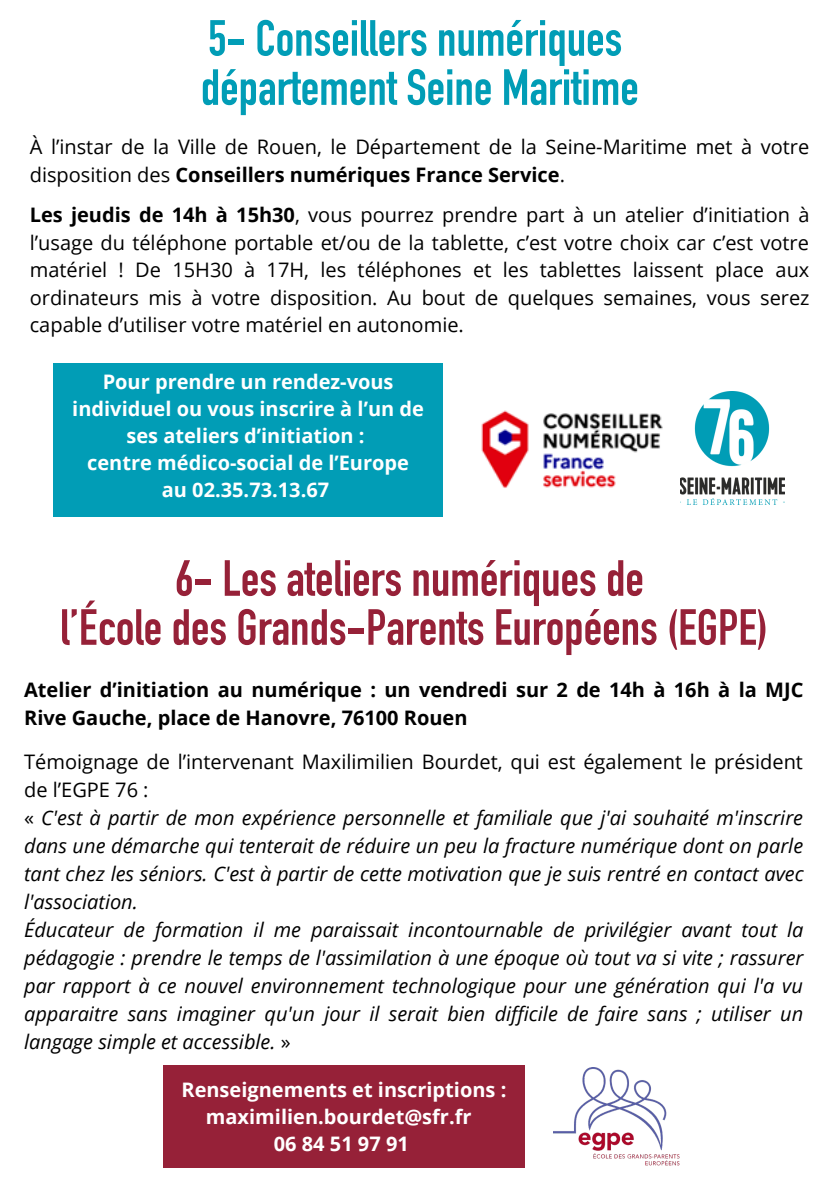
<style>
.page{position:relative;width:839px;height:1191px;background:#fff}
.page>*{position:absolute;margin:0;border:0;box-sizing:border-box;transform-origin:0 0}
.t1{font:700 50px/49px "DIN Condensed";color:#962138;text-align:center}
.t2{font:700 50px/49.2px "DIN Condensed";color:#019db6}
.t3{font:italic 20px/28px "Open Sans";color:#000}
.t4{font:20px/27.4px "Open Sans";color:#000}
.t5{font:700 20px/27px "Open Sans";color:#fff;text-align:center}
.t6{font:700 20px/28px "Open Sans";color:#000}
.s1{font-weight:700}
.s2{font-style:normal}
</style>
<div class="page">
<img style="left:481px;top:392px;width:303px;height:112px">
<img style="left:553px;top:1067px;width:126px;height:99px">
<div style="left:163px;top:1066px;width:361px;height:101px;background:#962138"></div>
<div style="left:53px;top:363px;width:390px;height:154px;background:#019db6"></div>
<h1 class="t2" style="left:201px;top:21px;width:439px">5- Conseillers numériques département Seine Maritime</h1>
<p class="t4" style="left:30px;top:133px;width:781px">À l’instar de la Ville de Rouen, le Département de la Seine-Maritime met à votre disposition des <span class="s1">Conseillers numériques France Service</span>.</p>
<p class="t4" style="left:30px;top:201px;width:781px;text-align:justify"><span class="s1">Les jeudis de 14h à 15h30</span>, vous pourrez prendre part à un atelier d’initiation à l’usage du téléphone portable et/ou de la tablette, c’est votre choix car c’est votre matériel ! De 15H30 à 17H, les téléphones et les tablettes laissent place aux ordinateurs mis à votre disposition. Au bout de quelques semaines, vous serez capable d’utiliser votre matériel en autonomie.</p>
<p class="t5" style="left:72px;top:367px;width:353px">Pour prendre un rendez-vous individuel ou vous inscrire à l’un de ses ateliers d’initiation :<br>centre médico-social de l’Europe au 02.35.73.13.67</p>
<h1 class="t1" style="left:60px;top:561px;width:709px">6- Les ateliers numériques de<br>l’École des Grands-Parents Européens (EGPE)</h1>
<p class="t6" style="left:24px;top:675px;width:780px">Atelier d’initiation au numérique : un vendredi sur 2 de 14h à 16h à la MJC<br>Rive Gauche, place de Hanovre, 76100 Rouen</p>
<p class="t3" style="left:24px;top:747px;width:781px"><span class="s2">Témoignage de l’intervenant Maxilimilien Bourdet, qui est également le président de l’EGPE 76 :<br>«</span> C'est à partir de mon expérience personnelle et familiale que j'ai souhaité m'inscrire dans une démarche qui tenterait de réduire un peu la fracture numérique dont on parle tant chez les séniors. C'est à partir de cette motivation que je suis rentré en contact avec l'association.<br>Éducateur de formation il me paraissait incontournable de privilégier avant tout la pédagogie : prendre le temps de l'assimilation à une époque où tout va si vite ; rassurer par rapport à ce nouvel environnement technologique pour une génération qui l'a vu apparaitre sans imaginer qu'un jour il serait bien difficile de faire sans ; utiliser un langage simple et accessible. <span class="s2">»</span></p>
<p class="t5" style="left:181px;top:1076px;width:326px">Renseignements et inscriptions : maximilien.bourdet@sfr.fr<br>06 84 51 97 91</p>
</div>
